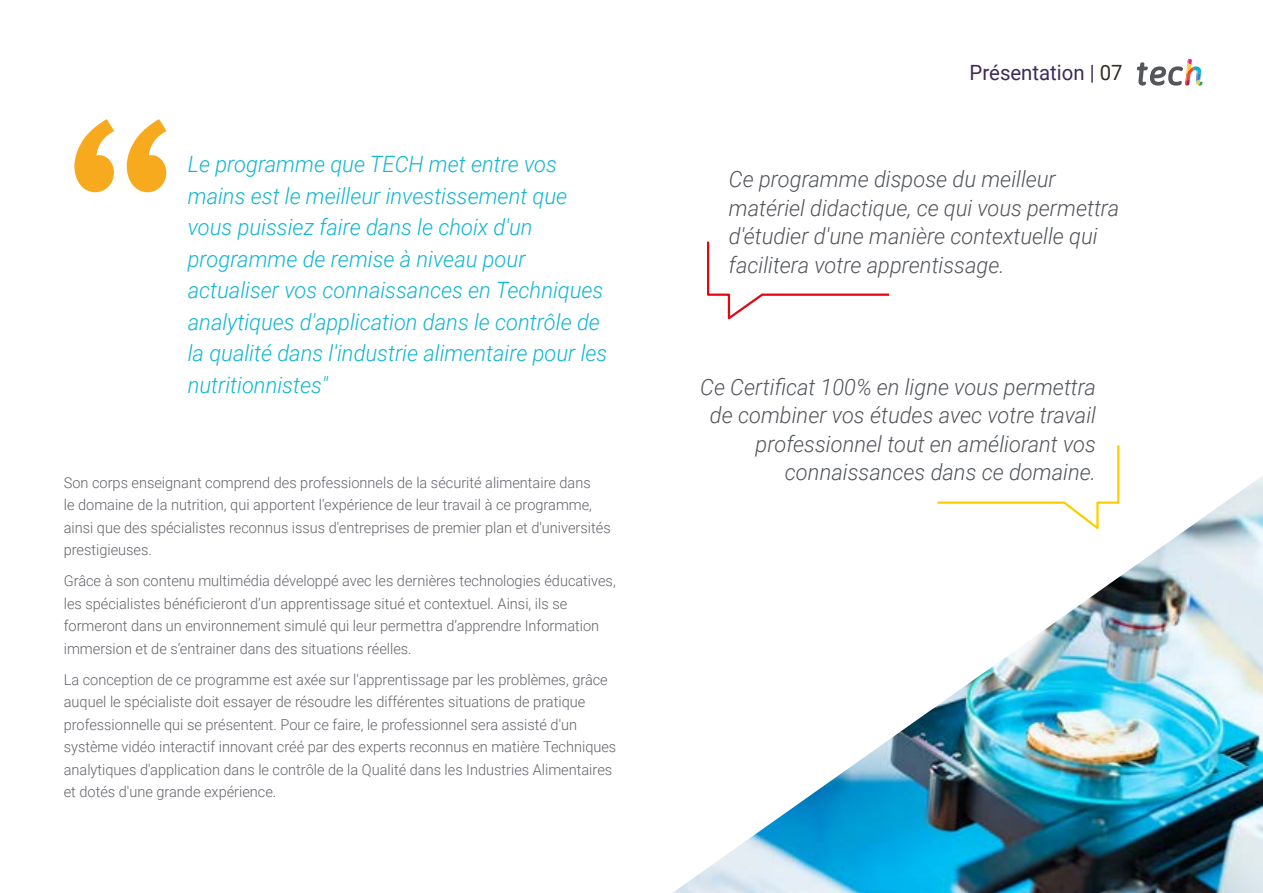
<style>
.page{position:relative;width:1263px;height:893px;background:#fff}
.page>*{position:absolute;margin:0;border:0;box-sizing:border-box;transform-origin:0 0}
.t1{font:italic 300 22.5px/31.5px "Roboto";color:#0fb6cf}
.t2{font:italic 300 22.5px/28.5px "Roboto";color:#52555b;text-align:right}
.t3{font:21px "Roboto";color:#3d2b56}
.t4{font:300 15px/22.5px "Roboto";color:#61646a}
.s1{color:#312e20}
</style>
<div class="page">
<svg style="left:74px;top:119px;width:93px;height:73px"></svg>
<svg style="left:1117px;top:445px;width:3px;height:30px"></svg>
<svg style="left:707px;top:241px;width:183px;height:79px"></svg>
<svg style="left:1137px;top:59px;width:65px;height:27px"></svg>
<img style="left:673px;top:475px;width:590px;height:418px">
<p class="t1" style="left:188px;top:147px;width:421px">Le programme que TECH met entre vos mains est le meilleur investissement que vous puissiez faire dans le choix d'un programme de remise à niveau pour actualiser vos connaissances en Techniques analytiques d'application dans le contrôle de la qualité dans l'industrie alimentaire pour les nutritionnistes"</p>
<p class="t4" style="left:64px;top:470px;width:548px">Son corps enseignant comprend des professionnels de la sécurité alimentaire dans<br>le domaine de la nutrition, qui apportent l'expérience de leur travail à ce programme, ainsi que des spécialistes reconnus issus d'entreprises de premier plan et d'universités prestigieuses.</p>
<p class="t4" style="left:64px;top:569px;width:553px">Grâce à son contenu multimédia développé avec les dernières technologies éducatives, les spécialistes bénéficieront d’un apprentissage situé et contextuel. Ainsi, ils se formeront dans un environnement simulé qui leur permettra d’apprendre Information immersion et de s’entrainer dans des situations réelles.</p>
<p class="t4" style="left:64px;top:667px;width:554px">La conception de ce programme est axée sur l'apprentissage par les problèmes, grâce auquel le spécialiste doit essayer de résoudre les différentes situations de pratique professionnelle qui se présentent. Pour ce faire, le professionnel sera assisté d'un système vidéo interactif innovant créé par des experts reconnus en matière Techniques analytiques d'application dans le contrôle de la Qualité dans les Industries Alimentaires et dotés d'une grande expérience.</p>
<h2 class="t3" style="left:970px;top:57px;width:155px">Présentation | <span class="s1">07</span></h2>
<h1 class="t2" style="left:729px;top:164px;width:392px;text-align:left">Ce programme dispose du meilleur matériel didactique, ce qui vous permettra d'étudier d'une manière contextuelle qui facilitera votre apprentissage.</h1>
<h1 class="t2" style="left:700px;top:372px;width:397px">Ce Certificat 100% en ligne vous permettra de combiner vos études avec votre travail professionnel tout en améliorant vos connaissances dans ce domaine.</h1>
</div>
